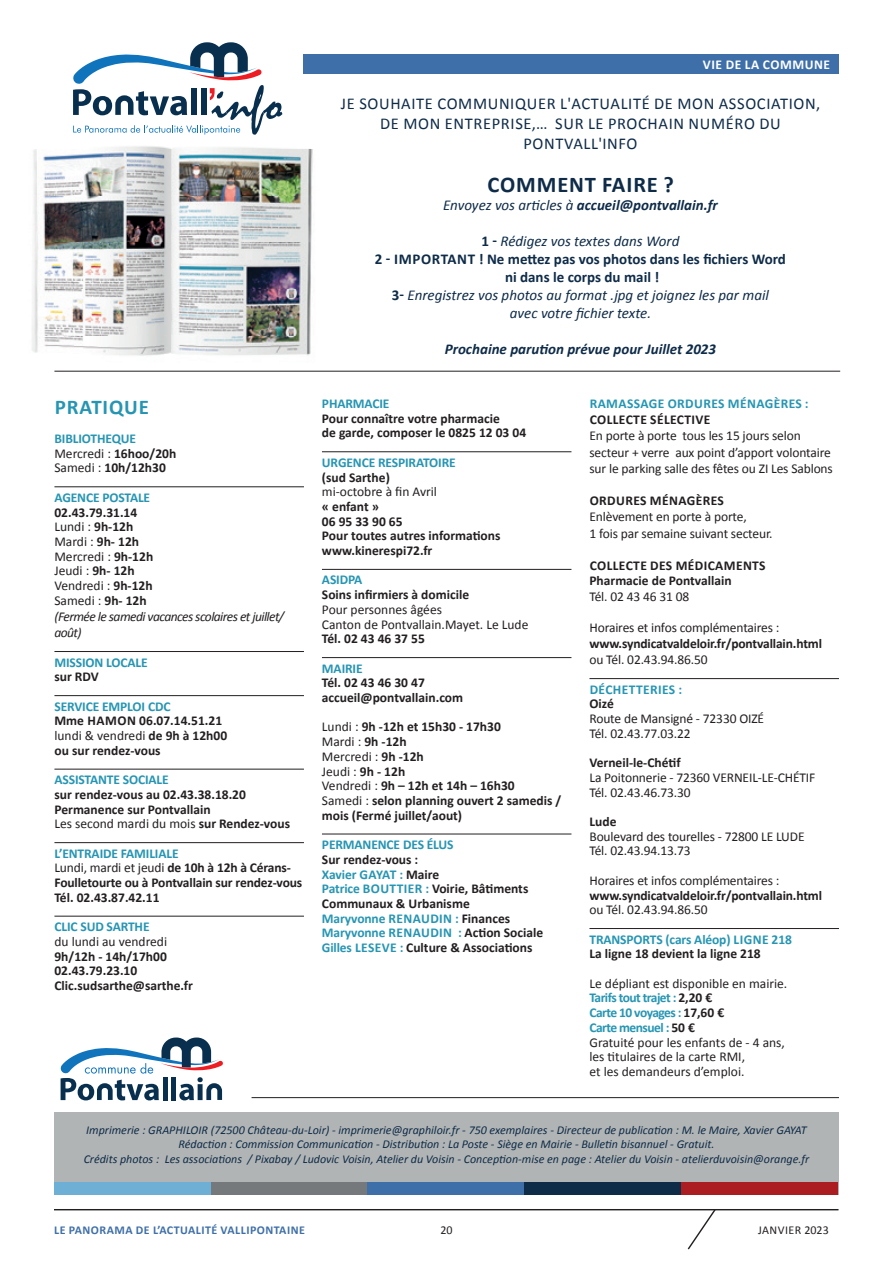
<style>
.page{position:relative;width:893px;height:1263px;background:#fff}
.page>*{position:absolute;margin:0;border:0;box-sizing:border-box;transform-origin:0 0}
.t1{font:700 22.5px "Calibri";letter-spacing:.04em;color:#0e2b48}
.t2{font:700 21px "Calibri";letter-spacing:.04em;color:#2695b3}
.t3{font:16.5px/19.8px "Calibri";letter-spacing:.04em;color:#0e2b48;text-align:center}
.t4{font:italic 15px/18px "Calibri";color:#0e2b48;text-align:center}
.t5{font:italic 700 15px "Calibri";color:#0e2b48}
.t6{font:700 13.5px/14.7px "Calibri";color:#231f20}
.t7{font:13.5px/14.7px "Calibri";letter-spacing:-.01em;color:#231f20}
.t8{font:700 13.5px "Calibri";letter-spacing:-.01em;color:#2695b3}
.t9{font:italic 13.5px/16.2px "Calibri";letter-spacing:-.04em;color:#231f20}
.t10{font:700 13.5px "Calibri";letter-spacing:.03em;color:#2695b3}
.t11{font:700 13.5px "Calibri";letter-spacing:.03em;color:#231f20}
.t12{font:700 13.5px "Calibri";letter-spacing:.04em;color:#fff}
.t13{font:italic 12px/14.4px "Calibri";color:#0e2b48;text-align:center}
.t14{font:700 12px "Calibri";letter-spacing:.04em;color:#3f6fa8}
.t15{font:12px "Calibri";letter-spacing:.03em;color:#231f20}
.s1{color:#2695b3}
.s2{font-weight:400}
.s3{font-weight:700;font-style:normal}
.s4{font-weight:700;color:#2695b3}
.s5{font-weight:700}
</style>
<div class="page">
<hr style="left:54px;top:1209px;width:784px;height:1px;background:#231f20">
<svg style="left:686px;top:1210px;width:31px;height:40px"></svg>
<div style="left:54px;top:1112px;width:785px;height:83px;background:#b1b4b4"></div>
<hr style="left:252px;top:1097px;width:587px;height:1px;background:#231f20">
<div style="left:54px;top:1183px;width:157px;height:12px;background:#6eafd5"></div>
<div style="left:211px;top:1183px;width:157px;height:12px;background:#75797b"></div>
<div style="left:368px;top:1183px;width:156px;height:12px;background:#3f6fa8"></div>
<div style="left:524px;top:1183px;width:157px;height:12px;background:#0e2b48"></div>
<div style="left:681px;top:1183px;width:157px;height:12px;background:#ac1d21"></div>
<hr style="left:54px;top:486px;width:250px;height:1px;background:#231f20">
<hr style="left:54px;top:651px;width:250px;height:1px;background:#231f20">
<hr style="left:54px;top:695px;width:250px;height:1px;background:#231f20">
<hr style="left:54px;top:769px;width:250px;height:1px;background:#231f20">
<hr style="left:54px;top:842px;width:250px;height:1px;background:#231f20">
<hr style="left:54px;top:916px;width:250px;height:1px;background:#231f20">
<hr style="left:322px;top:451px;width:249px;height:1px;background:#231f20">
<hr style="left:322px;top:569px;width:249px;height:1px;background:#231f20">
<hr style="left:322px;top:657px;width:249px;height:1px;background:#231f20">
<hr style="left:322px;top:834px;width:249px;height:1px;background:#231f20">
<hr style="left:589px;top:678px;width:250px;height:1px;background:#231f20">
<hr style="left:589px;top:928px;width:250px;height:1px;background:#231f20">
<svg style="left:60px;top:1037px;width:163px;height:63px"></svg>
<div style="left:304px;top:54px;width:535px;height:19px;background:#3f6fa8"></div>
<img style="left:32px;top:113px;width:290px;height:258px">
<svg style="left:72px;top:42px;width:210px;height:93px"></svg>
<hr style="left:54px;top:371px;width:786px;height:1px;background:#231f20">
<h2 class="t2" style="left:55px;top:392px;width:96px">PRATIQUE</h2>
<p class="t6" style="left:54px;top:431px;width:123px"><span class="s1">BIBLIOTHEQUE<br></span><span class="s2">Mercredi :</span> 16hoo/20h<br><span class="s2">Samedi :</span> 10h/12h30</p>
<p class="t8" style="left:54px;top:488px;width:97px">AGENCE POSTALE</p>
<p class="t6" style="left:54px;top:504px;width:100px">02.43.79.31.14<br><span class="s2">Lundi :</span> 9h-12h<br><span class="s2">Mardi :</span> 9h- 12h<br><span class="s2">Mercredi :</span> 9h-12h<br><span class="s2">Jeudi :</span> 9h- 12h<br><span class="s2">Vendredi :</span> 9h-12h<br><span class="s2">Samedi :</span> 9h- 12h</p>
<p class="t9" style="left:54px;top:608px;width:231px">(Fermée le samedi vacances scolaires et juillet/ août)</p>
<p class="t8" style="left:54px;top:652px;width:95px">MISSION LOCALE</p>
<p class="t6" style="left:54px;top:669px;width:46px">sur RDV</p>
<p class="t8" style="left:54px;top:697px;width:118px">SERVICE EMPLOI CDC</p>
<p class="t6" style="left:54px;top:713px;width:174px">Mme HAMON 06.07.14.51.21 <span class="s2">lundi &amp; vendredi</span> de 9h à 12h00 ou sur rendez-vous</p>
<p class="t8" style="left:54px;top:770px;width:116px">ASSISTANTE SOCIALE</p>
<p class="t6" style="left:54px;top:787px;width:237px">sur rendez-vous au 02.43.38.18.20<br>Permanence sur Pontvallain<br><span class="s2">Les second mardi du mois</span> sur Rendez-vous</p>
<p class="t6" style="left:54px;top:845px;width:249px"><span class="s1">L’ENTRAIDE FAMILIALE<br></span><span class="s2">Lundi, mardi et jeudi</span> de 10h à 12h à Cérans-Foulletourte ou à Pontvallain sur rendez-vous Tél. 02.43.87.42.11</p>
<p class="t8" style="left:54px;top:917px;width:97px">CLIC SUD SARTHE</p>
<p class="t7" style="left:54px;top:934px;width:114px">du lundi au vendredi</p>
<p class="t6" style="left:54px;top:948px;width:140px">9h/12h - 14h/17h00<br>02.43.79.23.10<br>Clic.sudsarthe@sarthe.fr</p>
<p class="t12" style="left:703px;top:55px;width:129px">VIE DE LA COMMUNE</p>
<p class="t3" style="left:341px;top:93px;width:481px">JE SOUHAITE COMMUNIQUER L'ACTUALITÉ DE MON ASSOCIATION,<br>DE MON ENTREPRISE,… SUR LE PROCHAIN NUMÉRO DU<br>PONTVALL'INFO</p>
<h1 class="t1" style="left:488px;top:169px;width:188px">COMMENT FAIRE ?</h1>
<p class="t5" style="left:443px;top:194px;width:276px"><span class="s2">Envoyez vos articles à</span> accueil@pontvallain.fr</p>
<p class="t4" style="left:375px;top:231px;width:413px"><span class="s3">1 -</span> Rédigez vos textes dans Word<br><span class="s3">2 - IMPORTANT ! Ne mettez pas vos photos dans les fichiers Word ni dans le corps du mail !<br>3-</span> Enregistrez vos photos au format .jpg et joignez les par mail<br>avec votre fichier texte.</p>
<p class="t5" style="left:445px;top:338px;width:273px">Prochaine parution prévue pour Juillet 2023</p>
<p class="t8" style="left:322px;top:394px;width:69px">PHARMACIE</p>
<p class="t6" style="left:322px;top:410px;width:206px">Pour connaître votre pharmacie<br>de garde, composer le 0825 12 03 04</p>
<p class="t8" style="left:322px;top:453px;width:135px">URGENCE RESPIRATOIRE</p>
<p class="t6" style="left:322px;top:469px;width:69px">(sud Sarthe)</p>
<p class="t7" style="left:322px;top:484px;width:117px">mi-octobre à fin Avril</p>
<p class="t6" style="left:322px;top:499px;width:180px">« enfant »<br>06 95 33 90 65<br>Pour toutes autres informations www.kinerespi72.fr</p>
<p class="t8" style="left:322px;top:570px;width:42px">ASIDPA</p>
<p class="t6" style="left:322px;top:587px;width:149px">Soins infirmiers à domicile</p>
<p class="t7" style="left:322px;top:602px;width:208px">Pour personnes âgées<br>Canton de Pontvallain.Mayet. Le Lude</p>
<p class="t6" style="left:322px;top:631px;width:104px">Tél. 02 43 46 37 55</p>
<p class="t8" style="left:322px;top:659px;width:42px">MAIRIE</p>
<p class="t6" style="left:322px;top:675px;width:143px">Tél. 02 43 46 30 47 accueil@pontvallain.com</p>
<p class="t6" style="left:322px;top:719px;width:241px"><span class="s2">Lundi :</span> 9h -12h et 15h30 - 17h30<br><span class="s2">Mardi :</span> 9h -12h<br><span class="s2">Mercredi :</span> 9h -12h<br><span class="s2">Jeudi :</span> 9h - 12h<br><span class="s2">Vendredi :</span> 9h – 12h et 14h – 16h30<br><span class="s2">Samedi :</span> selon planning ouvert 2 samedis / mois (Fermé juillet/aout)</p>
<p class="t8" style="left:322px;top:835px;width:133px">PERMANENCE DES ÉLUS</p>
<p class="t6" style="left:322px;top:851px;width:223px">Sur rendez-vous :<br><span class="s1">Xavier GAYAT :</span> Maire<br><span class="s1">Patrice BOUTTIER :</span> Voirie, Bâtiments<br>Communaux &amp; Urbanisme<br><span class="s1">Maryvonne RENAUDIN :</span> Finances<br><span class="s1">Maryvonne RENAUDIN :</span> Action Sociale<br><span class="s1">Gilles LESEVE :</span> Culture &amp; Associations</p>
<p class="t10" style="left:590px;top:394px;width:220px">RAMASSAGE ORDURES MÉNAGÈRES :</p>
<p class="t11" style="left:590px;top:410px;width:122px">COLLECTE SÉLECTIVE</p>
<p class="t7" style="left:589px;top:427px;width:245px;line-height:16.2px">En porte à porte tous les 15 jours selon secteur + verre aux point d’apport volontaire sur le parking salle des fêtes ou ZI Les Sablons</p>
<p class="t11" style="left:590px;top:491px;width:136px">ORDURES MÉNAGÈRES</p>
<p class="t7" style="left:589px;top:508px;width:185px;line-height:16.2px">Enlèvement en porte à porte,<br>1 fois par semaine suivant secteur.</p>
<p class="t6" style="left:589px;top:558px;width:178px">COLLECTE DES MÉDICAMENTS<br>Pharmacie de Pontvallain</p>
<p class="t7" style="left:589px;top:589px;width:101px">Tél. 02 43 46 31 08</p>
<p class="t7" style="left:589px;top:620px;width:192px">Horaires et infos complémentaires :</p>
<p class="t6" style="left:589px;top:636px;width:234px">www.syndicatvaldeloir.fr/pontvallain.html</p>
<p class="t7" style="left:589px;top:652px;width:120px">ou Tél. 02.43.94.86.50</p>
<p class="t10" style="left:590px;top:680px;width:94px">DÉCHETTERIES :</p>
<p class="t6" style="left:589px;top:696px;width:26px">Oizé</p>
<p class="t7" style="left:589px;top:711px;width:176px">Route de Mansigné - 72330 OIZÉ<br>Tél. 02.43.77.03.22</p>
<p class="t6" style="left:589px;top:755px;width:93px">Verneil-le-Chétif</p>
<p class="t7" style="left:589px;top:770px;width:227px">La Poitonnerie - 72360 VERNEIL-LE-CHÉTIF<br>Tél. 02.43.46.73.30</p>
<p class="t6" style="left:589px;top:814px;width:28px">Lude</p>
<p class="t7" style="left:589px;top:828px;width:217px">Boulevard des tourelles - 72800 LE LUDE<br>Tél. 02.43.94.13.73</p>
<p class="t7" style="left:589px;top:873px;width:192px">Horaires et infos complémentaires :</p>
<p class="t6" style="left:589px;top:887px;width:234px">www.syndicatvaldeloir.fr/pontvallain.html</p>
<p class="t7" style="left:589px;top:902px;width:120px">ou Tél. 02.43.94.86.50</p>
<p class="t8" style="left:589px;top:929px;width:204px">TRANSPORTS (cars Aléop) LIGNE 218</p>
<p class="t6" style="left:589px;top:946px;width:173px">La ligne 18 devient la ligne 218</p>
<p class="t7" style="left:589px;top:975px;width:199px">Le dépliant est disponible en mairie.<br><span class="s4">Tarifs tout trajet :</span> <span class="s5">2,20 €<br></span><span class="s4">Carte 10 voyages :</span> <span class="s5">17,60 €<br></span><span class="s4">Carte mensuel :</span> <span class="s5">50 €<br></span>Gratuité pour les enfants de - 4 ans, les titulaires de la carte RMI,<br>et les demandeurs d’emploi.</p>
<p class="t13" style="left:84px;top:1122px;width:727px">Imprimerie : GRAPHILOIR (72500 Château-du-Loir) - imprimerie@graphiloir.fr - 750 exemplaires - Directeur de publication : M. le Maire, Xavier GAYAT<br>Rédaction : Commission Communication - Distribution : La Poste - Siège en Mairie - Bulletin bisannuel - Gratuit.<br>Crédits photos : Les associations / Pixabay / Ludovic Voisin, Atelier du Voisin - Conception-mise en page : Atelier du Voisin - atelierduvoisin@orange.fr</p>
<p class="t14" style="left:54px;top:1221px;width:252px">LE PANORAMA DE L’ACTUALITÉ VALLIPONTAINE</p>
<p class="t15" style="left:440px;top:1222px;width:14px">20</p>
<p class="t15" style="left:758px;top:1222px;width:72px">JANVIER 2023</p>
</div>
